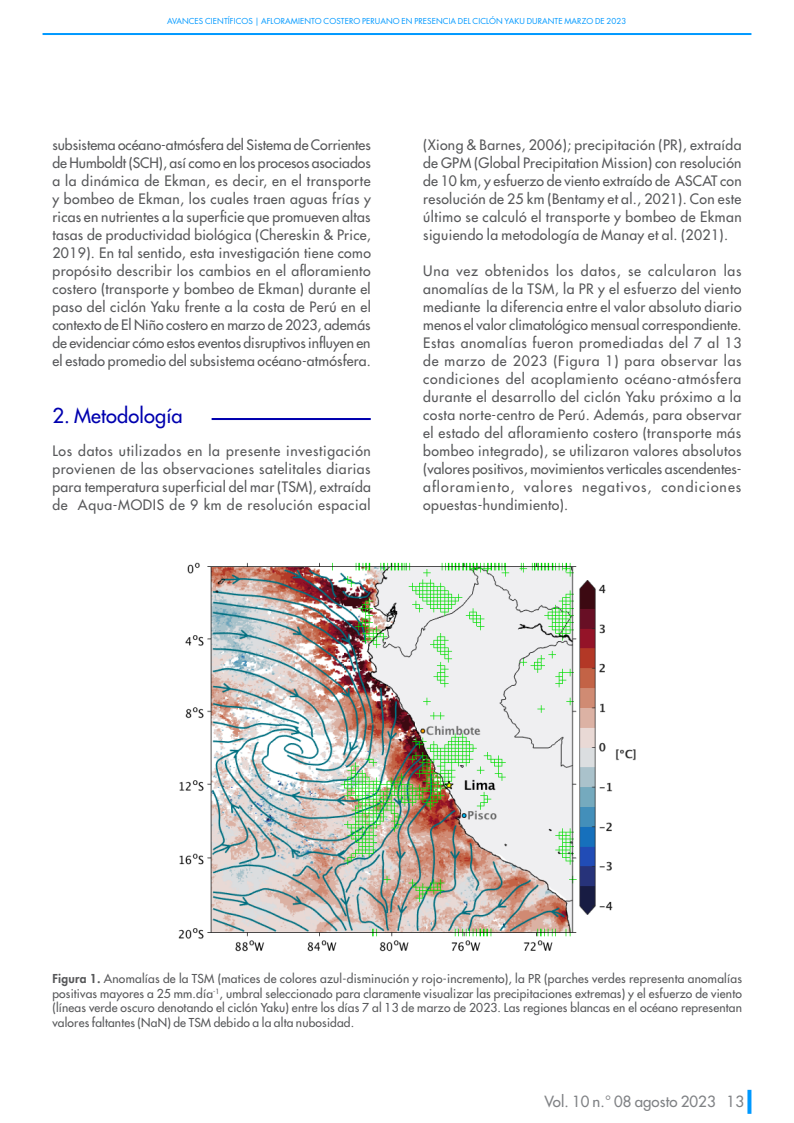
<style>
.page{position:relative;width:794px;height:1123px;background:#fff}
.page>*{position:absolute;margin:0;border:0;box-sizing:border-box;transform-origin:0 0}
.t1{font:500 20px "Futura Std";letter-spacing:.01em;color:#0000af}
.t2{font:500 15px "Futura Std";letter-spacing:.01em;color:#808285}
.t3{font:500 14px/18px "Futura Std";letter-spacing:.03em;color:#57585a;text-align:justify}
.t4{font:500 12px/14.4px "Futura Std";letter-spacing:.015em;color:#57585a;text-align:justify}
.t5{font:8px "Futura Std";letter-spacing:.01em;color:#09f}
.s1{font-weight:800}
</style>
<div class="page">
<svg style="left:747px;top:1089px;width:4px;height:24px"></svg>
<hr style="left:43px;top:33px;width:708px;height:2px;background:#09f">
<hr style="left:212px;top:418px;width:159px;height:2px;background:#0000af">
<img style="left:178px;top:562px;width:458px;height:390px">
<p class="t5" style="left:167px;top:16px;width:461px">AVANCES CIENTÍFICOS | AFLORAMIENTO COSTERO PERUANO EN PRESENCIA DEL CICLÓN YAKU DURANTE MARZO DE 2023</p>
<p class="t3" style="left:52px;top:135px;width:320px">subsistema océano-atmósfera del Sistema de Corrientes de Humboldt (SCH), así como en los procesos asociados a la dinámica de Ekman, es decir, en el transporte y bombeo de Ekman, los cuales traen aguas frías y ricas en nutrientes a la superficie que promueven altas tasas de productividad biológica (Chereskin &amp; Price, 2019). En tal sentido, esta investigación tiene como propósito describir los cambios en el afloramiento costero (transporte y bombeo de Ekman) durante el paso del ciclón Yaku frente a la costa de Perú en el contexto de El Niño costero en marzo de 2023, además de evidenciar cómo estos eventos disruptivos influyen en el estado promedio del subsistema océano-atmósfera.</p>
<p class="t3" style="left:423px;top:135px;width:320px">(Xiong &amp; Barnes, 2006); precipitación (PR), extraída de GPM (Global Precipitation Mission) con resolución de 10 km, y esfuerzo de viento extraído de ASCAT con resolución de 25 km (Bentamy et al., 2021). Con este último se calculó el transporte y bombeo de Ekman siguiendo la metodología de Manay et al. (2021).</p>
<p class="t3" style="left:423px;top:261px;width:320px">Una vez obtenidos los datos, se calcularon las anomalías de la TSM, la PR y el esfuerzo del viento mediante la diferencia entre el valor absoluto diario menos el valor climatológico mensual correspondiente.<br>Estas anomalías fueron promediadas del 7 al 13 de marzo de 2023 (Figura 1) para observar las condiciones del acoplamiento océano-atmósfera durante el desarrollo del ciclón Yaku próximo a la costa norte-centro de Perú. Además, para observar el estado del afloramiento costero (transporte más bombeo integrado), se utilizaron valores absolutos (valores positivos, movimientos verticales ascendentes&shy;afloramiento, valores negativos, condiciones opuestas-hundimiento).</p>
<p class="t1" style="left:52px;top:403px;width:132px">2. Metodología</p>
<p class="t3" style="left:52px;top:441px;width:320px">Los datos utilizados en la presente investigación provienen de las observaciones satelitales diarias para temperatura superficial del mar (TSM), extraída de Aqua-MODIS de 9 km de resolución espacial</p>
<p class="t4" style="left:52px;top:971px;width:691px"><span class="s1">Figura 1.</span> Anomalías de la TSM (matices de colores azul-disminución y rojo-incremento), la PR (parches verdes representa anomalías positivas mayores a 25 mm.día<sup>-1</sup>, umbral seleccionado para claramente visualizar las precipitaciones extremas) y el esfuerzo de viento (líneas verde oscuro denotando el ciclón Yaku) entre los días 7 al 13 de marzo de 2023. Las regiones blancas en el océano representan valores faltantes (NaN) de TSM debido a la alta nubosidad.</p>
<p class="t2" style="left:544px;top:1092px;width:201px">Vol. 10 n.° 08 agosto 2023 13</p>
</div>
